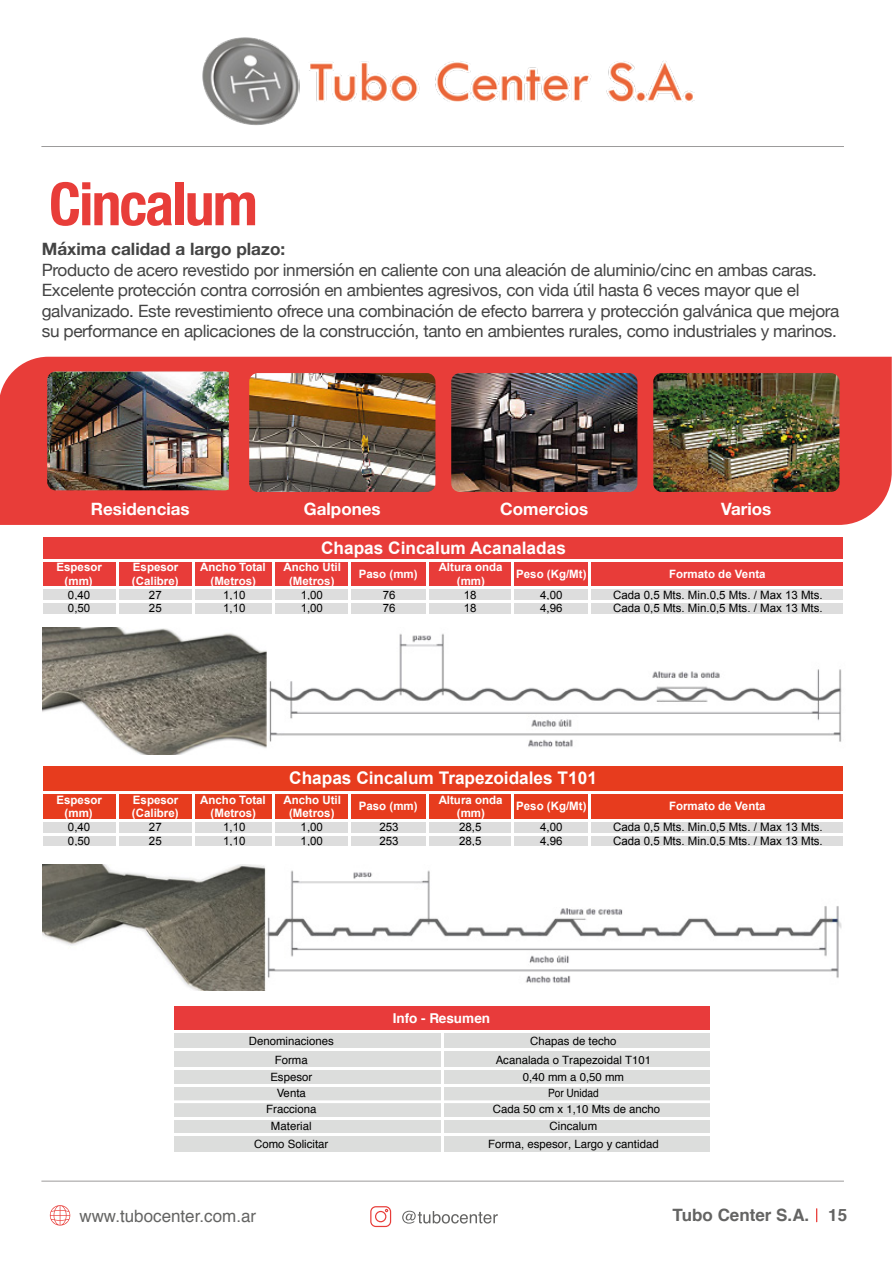
<style>
.page{position:relative;width:893px;height:1263px;background:#fff}
.page>*{position:absolute;margin:0;border:0;box-sizing:border-box;transform-origin:0 0}
.t1{font:700 condensed 59.55px "Helvetica Neue";letter-spacing:-.03em;color:#e83d39}
.t2{font:700 17.4px "Arial";color:#fff}
.t3{font:700 17.25px "Arial";color:#fff}
.t4{font:16.95px/20.4px "Helvetica Neue";letter-spacing:-.02em;color:#444}
.t5{font:700 16.95px "Helvetica Neue";color:#fff}
.t6{font:700 16.95px "Helvetica Neue";color:#444}
.t7{font:16.95px "Helvetica";color:#646463}
.t8{font:700 16.95px "Helvetica";color:#646463}
.t9{font:700 13.5px "Helvetica";color:#fff}
.t10{font:11.55px/13.6px "Arial";color:#000}
.t11{font:700 11.55px/13.6px "Arial";color:#fff;text-align:center}
.t12{font:11.4px "Helvetica";color:#000}
.t13{font:11.4px "Helvetica";color:#000;scale:.89 1}
</style>
<div class="page">
<hr style="left:41px;top:146px;width:803px;height:1px;background:#9c9b9b">
<hr style="left:41px;top:1181px;width:803px;height:1px;background:#9c9b9b">
<svg style="left:816px;top:1208px;width:1px;height:14px"></svg>
<img style="left:202px;top:37px;width:98px;height:89px">
<img style="left:309px;top:61px;width:385px;height:41px">
<svg style="left:50px;top:1205px;width:20px;height:20px"></svg>
<svg style="left:370px;top:1206px;width:128px;height:22px"></svg>
<div style="left:0;top:357px;width:892px;height:168px;background:#e83d39"></div>
<img style="left:47px;top:371px;width:182px;height:119px">
<img style="left:249px;top:373px;width:186px;height:119px">
<img style="left:451px;top:373px;width:186px;height:119px">
<img style="left:653px;top:373px;width:186px;height:119px">
<div style="left:175px;top:1006px;width:535px;height:25px;background:#e83b3b"></div>
<div style="left:175px;top:1030px;width:535px;height:122px;background:#dcdddc"></div>
<hr style="left:441px;top:1031px;width:3px;height:121px;background:#fff">
<hr style="left:174px;top:1030px;width:536px;height:3px;background:#fff">
<hr style="left:174px;top:1048px;width:536px;height:3px;background:#fff">
<hr style="left:174px;top:1084px;width:536px;height:3px;background:#fff">
<hr style="left:174px;top:1067px;width:536px;height:3px;background:#fff">
<hr style="left:174px;top:1100px;width:536px;height:3px;background:#fff">
<hr style="left:174px;top:1117px;width:536px;height:2px;background:#fff">
<hr style="left:174px;top:1133px;width:536px;height:3px;background:#fff">
<div style="left:41px;top:537px;width:805px;height:49px;background:#e83c39"></div>
<div style="left:41px;top:588px;width:805px;height:28px;background:#ddd"></div>
<hr style="left:41px;top:535px;width:2px;height:79px;background:#fff">
<hr style="left:116px;top:561px;width:2px;height:55px;background:#fff">
<hr style="left:192px;top:561px;width:3px;height:55px;background:#fff">
<hr style="left:272px;top:561px;width:2px;height:55px;background:#fff">
<hr style="left:349px;top:561px;width:2px;height:55px;background:#fff">
<hr style="left:426px;top:561px;width:2px;height:55px;background:#fff">
<hr style="left:512px;top:561px;width:2px;height:55px;background:#fff">
<hr style="left:588px;top:561px;width:2px;height:55px;background:#fff">
<hr style="left:844px;top:536px;width:2px;height:80px;background:#fff">
<hr style="left:42px;top:559px;width:804px;height:2px;background:#fff">
<hr style="left:42px;top:587px;width:804px;height:2px;background:#fff">
<hr style="left:42px;top:600px;width:804px;height:3px;background:#fff">
<hr style="left:41px;top:614px;width:805px;height:2px;background:#fff">
<img style="left:42px;top:627px;width:800px;height:127px">
<div style="left:41px;top:766px;width:805px;height:55px;background:#e73c1e"></div>
<div style="left:41px;top:820px;width:805px;height:29px;background:#ddd"></div>
<hr style="left:41px;top:757px;width:2px;height:92px;background:#fff">
<hr style="left:844px;top:760px;width:2px;height:89px;background:#fff">
<hr style="left:116px;top:794px;width:2px;height:55px;background:#fff">
<hr style="left:192px;top:794px;width:3px;height:55px;background:#fff">
<hr style="left:272px;top:794px;width:2px;height:55px;background:#fff">
<hr style="left:349px;top:794px;width:2px;height:55px;background:#fff">
<hr style="left:426px;top:794px;width:2px;height:55px;background:#fff">
<hr style="left:512px;top:794px;width:2px;height:55px;background:#fff">
<hr style="left:588px;top:794px;width:2px;height:55px;background:#fff">
<hr style="left:42px;top:791px;width:804px;height:3px;background:#fff">
<hr style="left:42px;top:819px;width:804px;height:2px;background:#fff">
<hr style="left:42px;top:833px;width:804px;height:2px;background:#fff">
<hr style="left:42px;top:847px;width:804px;height:2px;background:#fff">
<img style="left:43px;top:864px;width:799px;height:127px">
<h1 class="t1" style="left:49px;top:155px;width:210px">Cincalum</h1>
<p class="t6" style="left:42px;top:236px;width:245px">Máxima calidad a largo plazo:</p>
<p class="t4" style="left:42px;top:261px;width:799px">Producto de acero revestido por inmersión en caliente con una aleación de aluminio/cinc en ambas caras.<br>Excelente protección contra corrosión en ambientes agresivos, con vida útil hasta 6 veces mayor que el galvanizado. Este revestimiento ofrece una combinación de efecto barrera y protección galvánica que mejora su performance en aplicaciones de la construcción, tanto en ambientes rurales, como industriales y marinos.</p>
<p class="t5" style="left:91px;top:495px;width:100px">Residencias</p>
<p class="t5" style="left:304px;top:495px;width:78px">Galpones</p>
<p class="t5" style="left:500px;top:495px;width:90px">Comercios</p>
<p class="t5" style="left:721px;top:495px;width:52px">Varios</p>
<p class="t3" style="left:321px;top:536px;width:246px">Chapas Cincalum Acanaladas</p>
<p class="t11" style="left:57px;top:561px;width:47px">Espesor (mm)</p>
<p class="t11" style="left:132px;top:561px;width:48px;text-align:left">Espesor (Calibre)</p>
<p class="t11" style="left:200px;top:561px;width:67px">Ancho Total (Metros)</p>
<p class="t11" style="left:284px;top:561px;width:59px">Ancho Util (Metros)</p>
<p class="t11" style="left:359px;top:567px;width:60px">Paso (mm)</p>
<p class="t11" style="left:439px;top:561px;width:65px">Altura onda (mm)</p>
<p class="t11" style="left:516px;top:567px;width:72px">Peso (Kg/Mt)</p>
<p class="t10" style="left:68px;top:588px;width:24px">0,40</p>
<p class="t10" style="left:149px;top:588px;width:14px">27</p>
<p class="t10" style="left:223px;top:588px;width:24px">1,10</p>
<p class="t10" style="left:301px;top:588px;width:24px">1,00</p>
<p class="t10" style="left:383px;top:588px;width:14px">76</p>
<p class="t10" style="left:464px;top:588px;width:14px">18</p>
<p class="t10" style="left:540px;top:588px;width:24px">4,00</p>
<p class="t10" style="left:68px;top:601px;width:24px">0,50</p>
<p class="t10" style="left:149px;top:601px;width:14px">25</p>
<p class="t10" style="left:223px;top:601px;width:24px">1,10</p>
<p class="t10" style="left:301px;top:601px;width:24px">1,00</p>
<p class="t10" style="left:383px;top:601px;width:14px">76</p>
<p class="t10" style="left:464px;top:601px;width:14px">18</p>
<p class="t10" style="left:540px;top:601px;width:24px">4,96</p>
<p class="t11" style="left:669px;top:567px;width:98px">Formato de Venta</p>
<p class="t10" style="left:613px;top:588px;width:211px">Cada 0,5 Mts. Min.0,5 Mts. / Max 13 Mts.<br>Cada 0,5 Mts. Min.0,5 Mts. / Max 13 Mts.</p>
<p class="t2" style="left:289px;top:767px;width:309px">Chapas Cincalum Trapezoidales T101</p>
<p class="t11" style="left:57px;top:793px;width:47px">Espesor (mm)</p>
<p class="t11" style="left:132px;top:793px;width:48px;text-align:left">Espesor (Calibre)</p>
<p class="t11" style="left:200px;top:793px;width:67px">Ancho Total (Metros)</p>
<p class="t11" style="left:284px;top:793px;width:59px">Ancho Util (Metros)</p>
<p class="t11" style="left:359px;top:800px;width:60px">Paso (mm)</p>
<p class="t11" style="left:439px;top:793px;width:65px">Altura onda (mm)</p>
<p class="t11" style="left:516px;top:800px;width:72px">Peso (Kg/Mt)</p>
<p class="t11" style="left:669px;top:800px;width:98px">Formato de Venta</p>
<p class="t10" style="left:613px;top:820px;width:211px">Cada 0,5 Mts. Min.0,5 Mts. / Max 13 Mts.<br>Cada 0,5 Mts. Min.0,5 Mts. / Max 13 Mts.</p>
<p class="t10" style="left:68px;top:820px;width:24px">0,40</p>
<p class="t10" style="left:149px;top:820px;width:14px">27</p>
<p class="t10" style="left:223px;top:820px;width:24px">1,10</p>
<p class="t10" style="left:301px;top:820px;width:24px">1,00</p>
<p class="t10" style="left:379px;top:820px;width:21px">253</p>
<p class="t10" style="left:459px;top:820px;width:24px">28,5</p>
<p class="t10" style="left:540px;top:820px;width:24px">4,00</p>
<p class="t10" style="left:68px;top:834px;width:24px">0,50</p>
<p class="t10" style="left:149px;top:834px;width:14px">25</p>
<p class="t10" style="left:223px;top:834px;width:24px">1,10</p>
<p class="t10" style="left:301px;top:834px;width:24px">1,00</p>
<p class="t10" style="left:379px;top:834px;width:21px">253</p>
<p class="t10" style="left:459px;top:834px;width:24px">28,5</p>
<p class="t10" style="left:540px;top:834px;width:24px">4,96</p>
<p class="t9" style="left:393px;top:1007px;width:99px">Info - Resumen</p>
<p class="t12" style="left:249px;top:1032px;width:86px">Denominaciones</p>
<p class="t12" style="left:530px;top:1032px;width:88px">Chapas de techo</p>
<p class="t12" style="left:275px;top:1051px;width:34px">Forma</p>
<p class="t12" style="left:496px;top:1051px;width:157px">Acanalada o Trapezoidal T101</p>
<p class="t12" style="left:270px;top:1068px;width:43px">Espesor</p>
<p class="t12" style="left:523px;top:1068px;width:103px">0,40 mm a 0,50 mm</p>
<p class="t12" style="left:277px;top:1084px;width:31px">Venta</p>
<p class="t13" style="left:548px;top:1084px;width:59px">Por Unidad</p>
<p class="t12" style="left:266px;top:1100px;width:52px">Fracciona</p>
<p class="t12" style="left:493px;top:1100px;width:169px">Cada 50 cm x 1,10 Mts de ancho</p>
<p class="t12" style="left:271px;top:1117px;width:42px">Material</p>
<p class="t12" style="left:550px;top:1117px;width:49px">Cincalum</p>
<p class="t12" style="left:254px;top:1135px;width:76px">Como Solicitar</p>
<p class="t12" style="left:488px;top:1135px;width:172px">Forma, espesor, Largo y cantidad</p>
<p class="t7" style="left:79px;top:1203px;width:178px">www.tubocenter.com.ar</p>
<p class="t8" style="left:673px;top:1202px;width:176px">Tubo Center S.A. 15</p>
</div>
